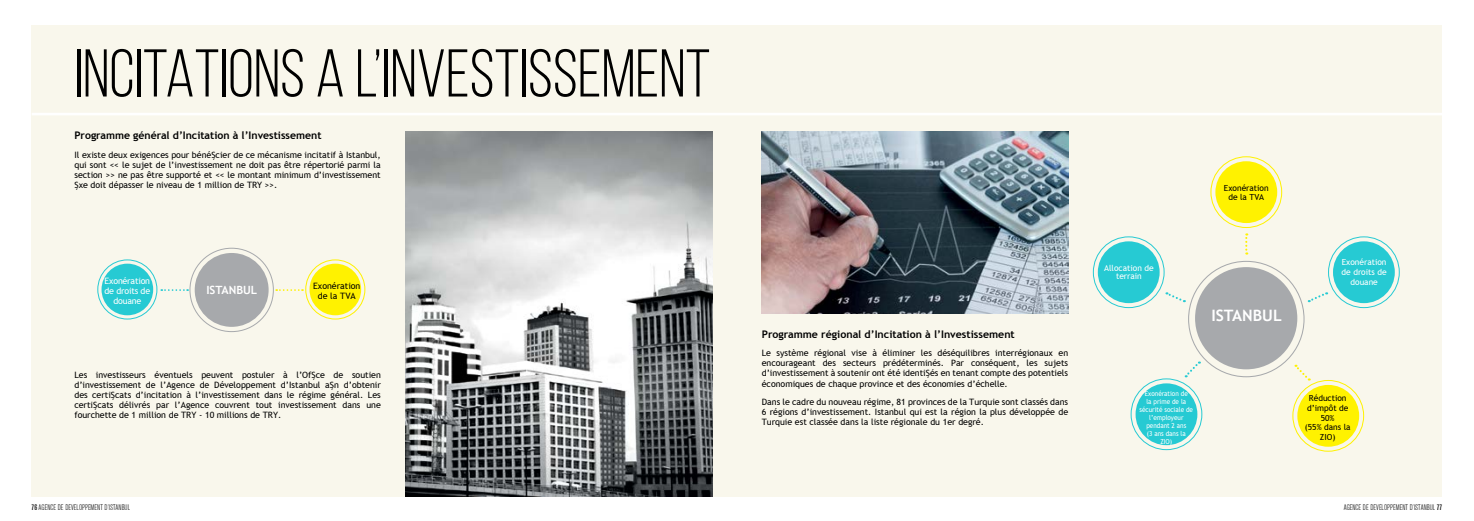
<style>
.page{position:relative;width:1474px;height:521px;background:#fff}
.page>*{position:absolute;margin:0;border:0;box-sizing:border-box;transform-origin:0 0}
.t1{font:67.38px "Bebas Neue";color:#000}
.t2{font:700 15.75px "Trebuchet MS";color:#fff}
.t3{font:700 11.38px "Trebuchet MS";color:#fff}
.t4{font:700 10.5px "Trebuchet MS";color:#000}
.t5{font:8.75px/10.1px "Trebuchet MS";color:#000;text-align:justify}
.t6{font:8.75px/10.1px "Trebuchet MS";letter-spacing:-.02em;color:#fff;text-align:center}
.t7{font:8.4px/9.6px "Trebuchet MS";color:#000;text-align:center}
.t8{font:8.4px/9.7px "Trebuchet MS";color:#fff;text-align:center}
.t9{font:7.88px "Akzidenz Grotesk BE Light Cn Ti";color:#000}
.t10{font:6.91px/8px "Trebuchet MS";color:#fff;text-align:center;scale:.92 1}
.s1{font-family:"Akzidenz Grotesk BE Md Cn Ti"}
</style>
<div class="page">
<div style="left:32px;top:25px;width:1410px;height:471px;background:#f9f7ec"></div>
<hr style="left:32px;top:113px;width:1410px;height:2px;background:#fff">
<div style="left:305px;top:260px;width:60px;height:59px;border:1px solid #fff200;border-radius:50%"></div>
<div style="left:98px;top:260px;width:59px;height:59px;border:1px solid #26cad3;border-radius:50%"></div>
<img style="left:406px;top:131px;width:306px;height:365px">
<div style="left:101px;top:264px;width:52px;height:51px;background:#26cad3;border-radius:50%"></div>
<div style="left:309px;top:264px;width:52px;height:51px;background:#fff200;border-radius:50%"></div>
<svg style="left:161px;top:289px;width:27px;height:2px"></svg>
<svg style="left:276px;top:289px;width:27px;height:2px"></svg>
<img style="left:761px;top:131px;width:307px;height:183px">
<div style="left:1292px;top:380px;width:71px;height:71px;border:1px solid #fff200;border-radius:50%"></div>
<div style="left:1210px;top:156px;width:71px;height:72px;border:1px solid #fff200;border-radius:50%"></div>
<div style="left:1130px;top:379px;width:72px;height:71px;border:1px solid #26cad3;border-radius:50%"></div>
<div style="left:1093px;top:237px;width:71px;height:71px;border:1px solid #26cad3;border-radius:50%"></div>
<div style="left:1328px;top:237px;width:71px;height:71px;border:1px solid #26cad3;border-radius:50%"></div>
<div style="left:1297px;top:385px;width:62px;height:62px;background:#fff200;border-radius:50%"></div>
<div style="left:1195px;top:267px;width:102px;height:102px;background:#a7a9ac;border-radius:50%"></div>
<div style="left:1135px;top:383px;width:62px;height:62px;background:#26cad3;border-radius:50%"></div>
<div style="left:1097px;top:241px;width:62px;height:62px;background:#26cad3;border-radius:50%"></div>
<div style="left:1332px;top:241px;width:62px;height:62px;background:#26cad3;border-radius:50%"></div>
<div style="left:1215px;top:161px;width:62px;height:62px;background:#fff200;border-radius:50%"></div>
<svg style="left:1245px;top:233px;width:2px;height:22px"></svg>
<svg style="left:1294px;top:364px;width:15px;height:16px"></svg>
<svg style="left:1185px;top:361px;width:15px;height:16px"></svg>
<svg style="left:1165px;top:292px;width:19px;height:10px"></svg>
<svg style="left:1308px;top:292px;width:19px;height:10px"></svg>
<div style="left:195px;top:253px;width:73px;height:74px;background:#a7a9ac;border-radius:50%"></div>
<h1 class="t1" style="left:74px;top:37px;width:637px">INCITATIONS A L’INVESTISSEMENT</h1>
<p class="t4" style="left:74px;top:129px;width:249px">Programme général d’Incitation à l’Investissement</p>
<p class="t5" style="left:74px;top:150px;width:308px">Il existe deux exigences pour bénéficier de ce mécanisme incitatif à Istanbul, qui sont &lt;&lt; le sujet de l’investissement ne doit pas être répertorié parmi la section &gt;&gt; ne pas être supporté et &lt;&lt; le montant minimum d’investissement fixe doit dépasser le niveau de 1 million de TRY &gt;&gt;.</p>
<p class="t6" style="left:105px;top:275px;width:47px">Exonération de droits de douane</p>
<p class="t5" style="left:313px;top:281px;width:49px;text-align:center">Exonération de la TVA</p>
<h3 class="t3" style="left:206px;top:282px;width:52px">ISTANBUL</h3>
<p class="t5" style="left:74px;top:370px;width:308px">Les investisseurs éventuels peuvent postuler à l’Office de soutien d’investissement de l’Agence de Développement d’Istanbul afin d’obtenir des certificats d’incitation à l’investissement dans le régime général. Les certificats délivrés par l’Agence couvrent tout investissement dans une fourchette de 1 million de TRY - 10 millions de TRY.</p>
<p class="t4" style="left:761px;top:327px;width:254px">Programme régional d’Incitation à l’Investissement</p>
<p class="t5" style="left:761px;top:348px;width:308px">Le système régional vise à éliminer les déséquilibres interrégionaux en encourageant des secteurs prédéterminés. Par conséquent, les sujets d’investissement à soutenir ont été identifiés en tenant compte des potentiels économiques de chaque province et des économies d’échelle.</p>
<p class="t5" style="left:761px;top:397px;width:308px">Dans le cadre du nouveau régime, 81 provinces de la Turquie sont classés dans 6 régions d’investissement. Istanbul qui est la région la plus développée de Turquie est classée dans la liste régionale du 1er degré.</p>
<p class="t7" style="left:1223px;top:183px;width:46px">Exonération de la TVA</p>
<p class="t8" style="left:1104px;top:264px;width:51px;line-height:7.6px">Allocation de terrain</p>
<p class="t8" style="left:1341px;top:258px;width:47px">Exonération de droits de douane</p>
<h2 class="t2" style="left:1211px;top:305px;width:72px">ISTANBUL</h2>
<p class="t10" style="left:1139px;top:390px;width:60px">Exonération de<br>la prime de la sécurité sociale de l’employeur pendant 2 ans<br>(3 ans dans la<br>ZIO)</p>
<p class="t7" style="left:1304px;top:394px;width:47px">Réduction d’impôt de<br>50%<br>(55% dans la<br>ZIO)</p>
<p class="t9" style="left:32px;top:503px;width:100px"><span class="s1">76</span> AGENCE DE DEVELOPPEMENT D’ISTANBUL</p>
<p class="t9" style="left:1343px;top:503px;width:100px">AGENCE DE DEVELOPPEMENT D’ISTANBUL <span class="s1">77</span></p>
</div>
